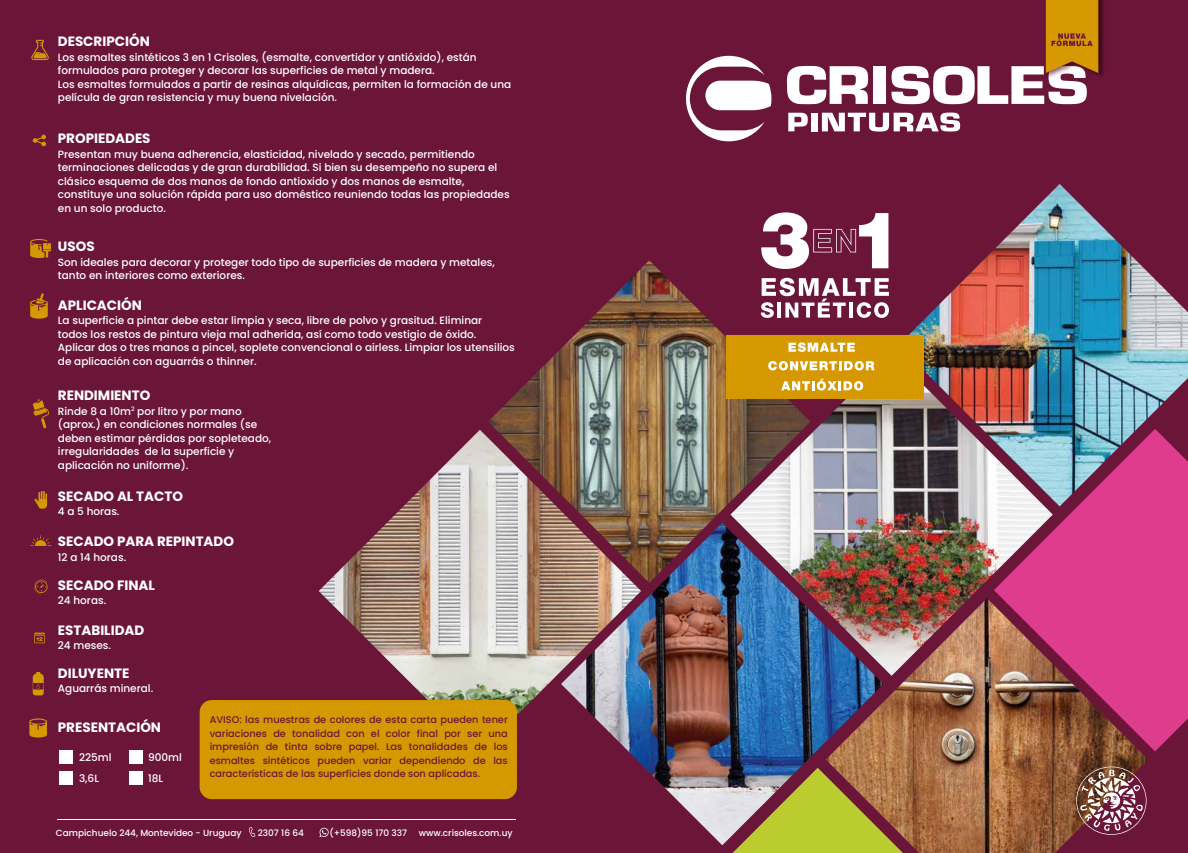
<style>
.page{position:relative;width:1188px;height:853px;background:#6b1638}
.page>*{position:absolute;margin:0;border:0;box-sizing:border-box;transform-origin:0 0}
.t1{font:700 13.5px "Poppins";color:#fff}
.t2{font:500 10.5px/13.5px "Poppins";color:#fff}
.t3{font:500 9.75px/13.5px "Poppins";color:#6b1638;text-align:justify}
.t4{font:500 8.85px "Poppins";color:#fff}
</style>
<div class="page">
<svg style="left:30px;top:239px;width:21px;height:19px"></svg>
<svg style="left:33px;top:672px;width:11px;height:23px"></svg>
<svg style="left:30px;top:293px;width:18px;height:25px"></svg>
<svg style="left:34px;top:579px;width:14px;height:15px"></svg>
<svg style="left:33px;top:399px;width:16px;height:29px"></svg>
<svg style="left:34px;top:491px;width:13px;height:17px"></svg>
<svg style="left:30px;top:535px;width:21px;height:11px"></svg>
<svg style="left:29px;top:718px;width:18px;height:19px"></svg>
<div style="left:59px;top:771px;width:13px;height:13px;background:#fff"></div>
<div style="left:130px;top:771px;width:13px;height:13px;background:#fff"></div>
<div style="left:59px;top:750px;width:13px;height:13px;background:#fff"></div>
<div style="left:130px;top:750px;width:13px;height:13px;background:#fff"></div>
<svg style="left:34px;top:631px;width:11px;height:12px"></svg>
<svg style="left:31px;top:40px;width:18px;height:20px"></svg>
<svg style="left:33px;top:135px;width:13px;height:11px"></svg>
<svg style="left:249px;top:827px;width:6px;height:9px"></svg>
<svg style="left:319px;top:827px;width:10px;height:10px"></svg>
<hr style="left:57px;top:818px;width:459px;height:1px;background:#fff">
<svg style="left:788px;top:113px;width:20px;height:18px"></svg>
<div style="left:811px;top:113px;width:6px;height:18px;background:#fff"></div>
<svg style="left:822px;top:113px;width:138px;height:18px"></svg>
<svg style="left:787px;top:66px;width:81px;height:38px"></svg>
<div style="left:873px;top:66px;width:12px;height:38px;background:#fff"></div>
<svg style="left:686px;top:56px;width:85px;height:85px"></svg>
<img style="left:1062px;top:0;width:42px;height:105px">
<svg style="left:892px;top:0;width:206px;height:104px"></svg>
<div style="left:1053px;top:506px;width:135px;height:245px;background:#de3c8c"></div>
<svg style="left:722px;top:845px;width:104px;height:8px"></svg>
<img style="left:826px;top:598px;width:322px;height:255px">
<img style="left:909px;top:184px;width:279px;height:322px">
<img style="left:488px;top:260px;width:301px;height:262px">
<img style="left:730px;top:353px;width:323px;height:323px">
<img style="left:319px;top:430px;width:322px;height:285px">
<div style="left:200px;top:700px;width:317px;height:99px;background:#d69800;border-radius:12px"></div>
<img style="left:561px;top:522px;width:322px;height:323px">
<svg style="left:1076px;top:766px;width:71px;height:68px"></svg>
<div style="left:726px;top:335px;width:198px;height:64px;background:#d69800"></div>
<svg style="left:789px;top:342px;width:66px;height:10px"></svg>
<svg style="left:768px;top:361px;width:106px;height:9px"></svg>
<svg style="left:781px;top:379px;width:82px;height:11px"></svg>
<svg style="left:761px;top:212px;width:127px;height:57px"></svg>
<svg style="left:761px;top:278px;width:128px;height:40px"></svg>
<p class="t1" style="left:58px;top:34px;width:93px">DESCRIPCIÓN</p>
<p class="t2" style="left:58px;top:50px;width:455px">Los esmaltes sintéticos 3 en 1 Crisoles, (esmalte, convertidor y antióxido), están formulados para proteger y decorar las superficies de metal y madera.<br>Los esmaltes formulados a partir de resinas alquídicas, permiten la formación de una película de gran resistencia y muy buena nivelación.</p>
<p class="t1" style="left:58px;top:131px;width:94px">PROPIEDADES</p>
<p class="t2" style="left:58px;top:147px;width:453px">Presentan muy buena adherencia, elasticidad, nivelado y secado, permitiendo terminaciones delicadas y de gran durabilidad. Si bien su desempeño no supera el clásico esquema de dos manos de fondo antioxido y dos manos de esmalte, constituye una solución rápida para uso doméstico reuniendo todas las propiedades en un solo producto.</p>
<p class="t1" style="left:58px;top:238px;width:38px">USOS</p>
<p class="t2" style="left:58px;top:255px;width:438px">Son ideales para decorar y proteger todo tipo de superficies de madera y metales, tanto en interiores como exteriores.</p>
<p class="t1" style="left:58px;top:297px;width:86px">APLICACIÓN</p>
<p class="t2" style="left:58px;top:314px;width:458px">La superficie a pintar debe estar limpia y seca, libre de polvo y grasitud. Eliminar todos los restos de pintura vieja mal adherida, así como todo vestigio de óxido.<br>Aplicar dos o tres manos a pincel, soplete convencional o airless. Limpiar los utensilios de aplicación con aguarrás o thinner.</p>
<p class="t1" style="left:58px;top:387px;width:94px">RENDIMIENTO</p>
<p class="t2" style="left:58px;top:404px;width:215px">Rinde 8 a 10m<sup>2</sup> por litro y por mano (aprox.) en condiciones normales (se deben estimar pérdidas por sopleteado, irregularidades de la superficie y aplicación no uniforme).</p>
<p class="t1" style="left:58px;top:488px;width:127px">SECADO AL TACTO</p>
<p class="t2" style="left:58px;top:504px;width:63px">4 a 5 horas.</p>
<p class="t1" style="left:58px;top:534px;width:178px">SECADO PARA REPINTADO</p>
<p class="t2" style="left:58px;top:550px;width:70px">12 a 14 horas.</p>
<p class="t1" style="left:58px;top:577px;width:99px">SECADO FINAL</p>
<p class="t2" style="left:58px;top:594px;width:50px">24 horas.</p>
<p class="t1" style="left:58px;top:622px;width:88px">ESTABILIDAD</p>
<p class="t2" style="left:58px;top:638px;width:55px">24 meses.</p>
<p class="t1" style="left:58px;top:665px;width:73px">DILUYENTE</p>
<p class="t2" style="left:58px;top:681px;width:97px">Aguarrás mineral.</p>
<p class="t1" style="left:58px;top:719px;width:105px">PRESENTACIÓN</p>
<p class="t2" style="left:79px;top:746px;width:34px;line-height:21.8px">225ml<br>3,6L</p>
<p class="t2" style="left:148px;top:746px;width:35px;line-height:21.8px">900ml<br>18L</p>
<p class="t3" style="left:210px;top:713px;width:300px">AVISO: las muestras de colores de esta carta pueden tener variaciones de tonalidad con el color final por ser una impresión de tinta sobre papel. Las tonalidades de los esmaltes sintéticos pueden variar dependiendo de las características de las superficies donde son aplicadas.</p>
<p class="t4" style="left:56px;top:827px;width:187px">Campichuelo 244, Montevideo - Uruguay</p>
<p class="t4" style="left:258px;top:827px;width:48px">2307 16 64</p>
<p class="t4" style="left:329px;top:827px;width:79px">(+598)95 170 337</p>
<p class="t4" style="left:419px;top:827px;width:96px">www.crisoles.com.uy</p>
</div>
